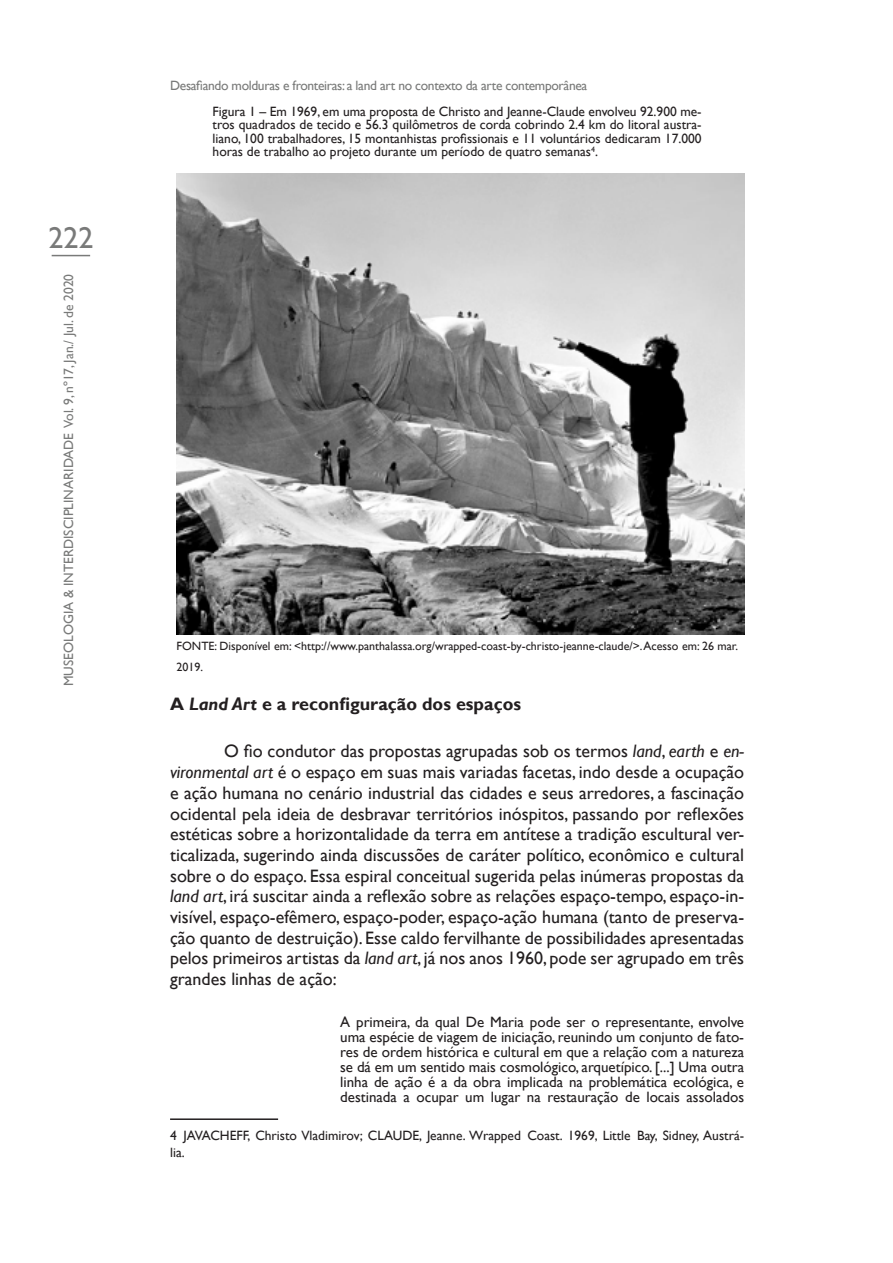
<style>
.page{position:relative;width:893px;height:1263px;background:#fff}
.page>*{position:absolute;margin:0;border:0;box-sizing:border-box;transform-origin:0 0}
.t1{font:30px "Gill Sans";color:#797a79}
.t2{font:18px/20.7px "Gill Sans";color:#231f20;text-align:justify}
.t3{font:700 18px "Gill Sans";color:#231f20}
.t4{font:15px/15px "Gill Sans";color:#231f20;text-align:justify}
.Museologia_Pamela{font:13.5px/13.5px "Gill Sans";color:#231f20;text-align:justify}
.rodapé_museu_Pamela{font:13.5px/16.2px "Gill Sans";color:#231f20}
.t5{font:13.5px "Gill Sans";letter-spacing:-.025em;color:#797a79}
.t6{font:13.5px "Gill Sans";color:#797a79}
.Museologia_Pamela-2{font:12px/20.7px "Gill Sans";color:#231f20}
.s1{font-style:italic}
</style>
<div class="page">
<hr style="left:52px;top:255px;width:38px;height:1px;background:#797a79">
<img style="left:177px;top:173px;width:567px;height:462px">
<hr style="left:170px;top:1118px;width:108px;height:2px;background:#231f20">
<h1 class="t1" style="left:48px;top:221px;width:46px">222</h1>
<p class="t6" style="left:61px;top:686px;width:414px;rotate:-90deg">MUSEOLOGIA &amp; INTERDISCIPLINARIDADE Vol. 9, nº17, Jan./ Jul. de 2020</p>
<p class="t5" style="left:170px;top:78px;width:419px">Desafiando molduras e fronteiras: a land art no contexto da arte contemporânea</p>
<p class="Museologia_Pamela" style="left:213px;top:105px;width:490px">Figura 1 – Em 1969, em uma proposta de Christo and Jeanne-Claude envolveu 92.900 me&shy;tros quadrados de tecido e 56.3 quilômetros de corda cobrindo 2.4 km do litoral austra&shy;liano, 100 trabalhadores, 15 montanhistas profissionais e 11 voluntários dedicaram 17.000 horas de trabalho ao projeto durante um período de quatro semanas<sup>4</sup>.</p>
<p class="Museologia_Pamela-2" style="left:176px;top:636px;width:563px">FONTE: Disponível em: &lt;http://www.panthalassa.org/wrapped-coast-by-christo-jeanne-claude/&gt;. Acesso em: 26 mar.<br>2019.</p>
<p class="t3" style="left:170px;top:693px;width:352px">A <span class="s1">Land Art</span> e a reconfiguração dos espaços</p>
<p class="t2" style="left:170px;top:741px;width:576px;text-indent:54px">O fio condutor das propostas agrupadas sob os termos <span class="s1">land</span>, <span class="s1">earth</span> e <span class="s1">en&shy;vironmental art</span> é o espaço em suas mais variadas facetas, indo desde a ocupação e ação humana no cenário industrial das cidades e seus arredores, a fascinação ocidental pela ideia de desbravar territórios inóspitos, passando por reflexões estéticas sobre a horizontalidade da terra em antítese a tradição escultural ver&shy;ticalizada, sugerindo ainda discussões de caráter político, econômico e cultural sobre o do espaço. Essa espiral conceitual sugerida pelas inúmeras propostas da <span class="s1">land art</span>, irá suscitar ainda a reflexão sobre as relações espaço-tempo, espaço-in&shy;visível, espaço-efêmero, espaço-poder, espaço-ação humana (tanto de preserva&shy;ção quanto de destruição). Esse caldo fervilhante de possibilidades apresentadas pelos primeiros artistas da <span class="s1">land art</span>, já nos anos 1960, pode ser agrupado em três grandes linhas de ação:</p>
<p class="t4" style="left:340px;top:1015px;width:405px">A primeira, da qual De Maria pode ser o representante, envolve uma espécie de viagem de iniciação, reunindo um conjunto de fato&shy;res de ordem histórica e cultural em que a relação com a natureza se dá em um sentido mais cosmológico, arquetípico. [...] Uma outra linha de ação é a da obra implicada na problemática ecológica, e destinada a ocupar um lugar na restauração de locais assolados</p>
<p class="rodapé_museu_Pamela" style="left:170px;top:1128px;width:576px">4 JAVACHEFF, Christo Vladimirov; CLAUDE, Jeanne. Wrapped Coast. 1969, Little Bay, Sidney, Austrá&shy;lia.</p>
</div>
